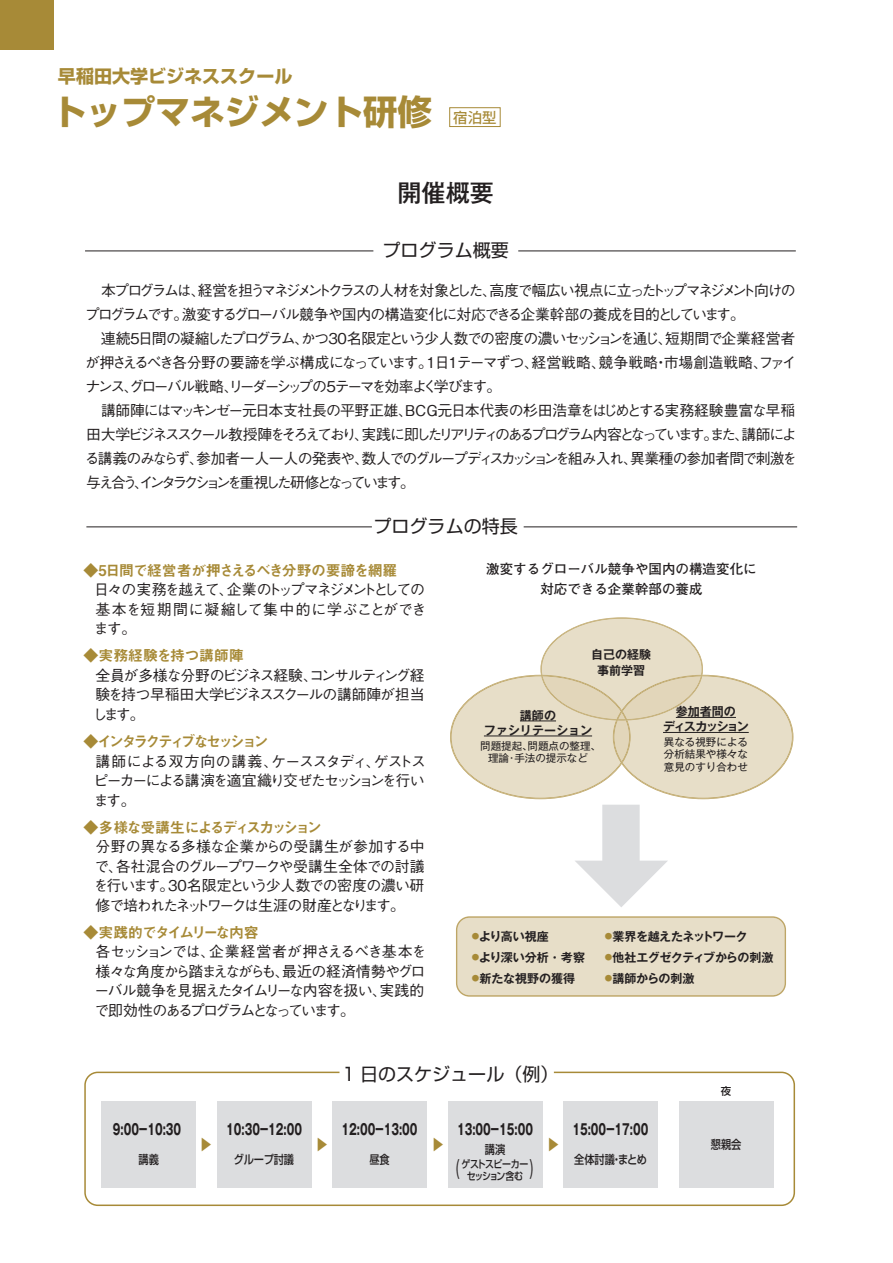
<style>
.page{position:relative;width:893px;height:1263px;background:#fff}
.page>*{position:absolute;margin:0;border:0;box-sizing:border-box;transform-origin:0 0}
.t1{font:700 34.5px "Shin Go Pro";color:#a78a37}
.t2{font:500 24px "Gothic MB101 Pro";color:#231f20}
.t3{font:18px "Shin Go Pro";color:#231f20}
.t4{font:700 18px "Shin Go Pro";color:#a78a37}
.t5{font:500 15px "Shin Go Pro";color:#a78a37}
.t6{font:500 14.85px/19.5px "Gothic BBB Pro";letter-spacing:-.115em;color:#231f20;text-align:justify}
.t7{font:700 14.85px "Gothic MB101 Pro";color:#231f20;scale:.68 1}
.t8{font:14.85px "Midashi Go Pro MB31";letter-spacing:-.065em;color:#a78a37}
.t9{font:14.85px "Midashi Go Pro MB31";letter-spacing:-.135em;color:#a78a37}
.t10{font:14.85px "Midashi Go Pro MB31";letter-spacing:-.185em;color:#a78a37}
.t11{font:14.85px "Midashi Go Pro MB31";letter-spacing:-.16em;color:#a78a37}
.t12{font:14.85px "Midashi Go Pro MB31";color:#a78a37}
.t13{font:500 14.4px "Koz Go Pro";color:#a78a37}
.t14{font:700 13.5px/19.5px "Futo Go B101 Pro";color:#231f20;text-align:center}
.t15{font:700 12px/16.5px "Gothic MB101 Pro De";color:#231f20;text-align:center}
.t16{font:500 12px "Shin Go Pro";color:#231f20;scale:.85 1}
.t17{font:700 12px "Gothic MB101 Pro De";letter-spacing:-.045em;color:#231f20}
.t18{font:700 12px/15px "Gothic MB101 Pro De";letter-spacing:-.095em;color:#231f20;text-align:center}
.t19{font:700 12px "Gothic MB101 Pro De";letter-spacing:-.035em;color:#231f20}
.t20{font:10.5px/12px "Gothic MB101 Pro";color:#231f20;text-align:center}
.t21{font:500 10.5px/12px "Shin Go Pro";letter-spacing:-.065em;color:#231f20;scale:.85 1}
.t22{font:500 10.5px "Shin Go Pro";letter-spacing:-.065em;color:#231f20}
.s1{font-family:"Gothic BBB Pro";font-weight:500;font-size:7.5px;color:#a78a37}
</style>
<div class="page">
<div style="left:84px;top:1071px;width:711px;height:135px;border:2px solid #a78a37;border-radius:13px"></div>
<div style="left:339px;top:1059px;width:215px;height:30px;background:#fff;border-radius:13px"></div>
<hr style="left:85px;top:251px;width:288px;height:1px;background:#231f20">
<hr style="left:518px;top:251px;width:278px;height:1px;background:#231f20">
<hr style="left:86px;top:527px;width:286px;height:1px;background:#231f20">
<hr style="left:524px;top:527px;width:273px;height:1px;background:#231f20">
<div style="left:101px;top:1101px;width:95px;height:86px;background:#dcdddf"></div>
<div style="left:217px;top:1101px;width:94px;height:86px;background:#dcdddf"></div>
<div style="left:332px;top:1101px;width:95px;height:86px;background:#dcdddf"></div>
<div style="left:563px;top:1101px;width:95px;height:86px;background:#dcdddf"></div>
<div style="left:679px;top:1101px;width:94px;height:86px;background:#dcdddf"></div>
<div style="left:448px;top:1101px;width:94px;height:86px;background:#dcdddf"></div>
<div style="left:0;top:0;width:53px;height:50px;background:#a78a37"></div>
<svg style="left:450px;top:617px;width:343px;height:182px"></svg>
<hr style="left:520px;top:721px;width:36px;height:1px;background:#231f20">
<hr style="left:484px;top:736px;width:108px;height:1px;background:#231f20">
<hr style="left:676px;top:717px;width:60px;height:1px;background:#231f20">
<hr style="left:663px;top:732px;width:86px;height:1px;background:#231f20">
<svg style="left:575px;top:805px;width:93px;height:102px"></svg>
<div style="left:456px;top:916px;width:330px;height:81px;background:#e7dec8"></div>
<div style="left:449px;top:107px;width:51px;height:20px;border:1px solid #a78a37"></div>
<p class="t4" style="left:58px;top:62px;width:236px">早稲田大学ビジネススクール</p>
<h1 class="t1" style="left:52px;top:85px;width:382px">トップマネジメント研修</h1>
<p class="t13" style="left:453px;top:108px;width:45px">宿泊型</p>
<h2 class="t2" style="left:398px;top:173px;width:98px">開催概要</h2>
<p class="t3" style="left:383px;top:235px;width:128px">プログラム概要</p>
<p class="t6" style="left:85px;top:276px;width:713px;line-height:24px;text-align:left">　本プログラムは、経営を担うマネジメントクラスの人材を対象とした、高度で幅広い視点に立ったトップマネジメント向けのプログラムです。激変するグローバル競争や国内の構造変化に対応できる企業幹部の養成を目的としています。<br>　連続５日間の凝縮したプログラム、かつ30名限定という少人数での密度の濃いセッションを通じ、短期間で企業経営者が押さえるべき各分野の要諦を学ぶ構成になっています。1日1テーマずつ、経営戦略、競争戦略・市場創造戦略、ファイナンス、グローバル戦略、リーダーシップの5テーマを効率よく学びます。</p>
<p class="t6" style="left:85px;top:396px;width:714px;line-height:24px;text-indent:16px">講師陣にはマッキンゼー元日本支社長の平野正雄、BCG元日本代表の杉田浩章をはじめとする実務経験豊富な早稲田大学ビジネススクール教授陣をそろえており、実践に即したリアリティのあるプログラム内容となっています。また、講師による講義のみならず、参加者一人一人の発表や、数人でのグループディスカッションを組み入れ、異業種の参加者間で刺激を与え合う、インタラクションを重視した研修となっています。</p>
<p class="t3" style="left:374px;top:512px;width:146px">プログラムの特長</p>
<p class="t8" style="left:84px;top:558px;width:315px">◆5日間で経営者が押さえるべき分野の要諦を網羅</p>
<p class="t6" style="left:94px;top:578px;width:334px">日々の実務を越えて、企業のトップマネジメントとしての基本を短期間に凝縮して集中的に学ぶことができます。</p>
<p class="t12" style="left:84px;top:644px;width:162px">◆実務経験を持つ講師陣</p>
<p class="t6" style="left:92px;top:664px;width:334px">全員が多様な分野のビジネス経験、コンサルティング経験を持つ早稲田大学ビジネススクールの講師陣が担当します。</p>
<p class="t10" style="left:84px;top:729px;width:187px">◆インタラクティブなセッション</p>
<p class="t6" style="left:94px;top:749px;width:334px">講師による双方向の講義、ケーススタディ、ゲストスピーカーによる講演を適宜織り交ぜたセッションを行います。</p>
<p class="t9" style="left:84px;top:815px;width:240px">◆多様な受講生によるディスカッション</p>
<p class="t6" style="left:93px;top:835px;width:333px">分野の異なる多様な企業からの受講生が参加する中で、各社混合のグループワークや受講生全体での討議を行います。30名限定という少人数での密度の濃い研修で培われたネットワークは生涯の財産となります。</p>
<p class="t11" style="left:84px;top:920px;width:177px">◆実践的でタイムリーな内容</p>
<p class="t6" style="left:94px;top:940px;width:333px;text-align:left">各セッションでは、企業経営者が押さえるべき基本を様々な角度から踏まえながらも、最近の経済情勢やグローバル競争を見据えたタイムリーな内容を扱い、実践的で即効性のあるプログラムとなっています。</p>
<p class="t14" style="left:486px;top:557px;width:272px">激変するグローバル競争や国内の構造変化に対応できる企業幹部の養成</p>
<p class="t15" style="left:591px;top:644px;width:62px">自己の経験事前学習</p>
<p class="t15" style="left:484px;top:706px;width:110px;line-height:15px">講師の<br>ファシリテーション</p>
<p class="t20" style="left:480px;top:738px;width:122px">問題提起、問題点の整理、理論・手法の提示など</p>
<p class="t18" style="left:663px;top:703px;width:87px">参加者間の<br>ディスカッション</p>
<p class="t20" style="left:664px;top:735px;width:86px;text-align:justify">異なる視野による分析結果や様々な意見のすり合わせ</p>
<p class="t15" style="left:472px;top:926px;width:78px"><span class="s1">●</span>より高い視座</p>
<p class="t15" style="left:472px;top:948px;width:115px"><span class="s1">●</span>より深い分析・考察</p>
<p class="t15" style="left:472px;top:969px;width:105px"><span class="s1">●</span>新たな視野の獲得</p>
<p class="t19" style="left:605px;top:926px;width:144px"><span class="s1">●</span>業界を越えたネットワーク</p>
<p class="t17" style="left:605px;top:947px;width:170px"><span class="s1">●</span>他社エグゼクティブからの刺激</p>
<p class="t15" style="left:605px;top:969px;width:91px"><span class="s1">●</span>講師からの刺激</p>
<p class="t7" style="left:113px;top:1117px;width:102px">9:00－10:30</p>
<p class="t16" style="left:139px;top:1149px;width:25px">講義</p>
<p class="t3" style="left:342px;top:1059px;width:218px">1 日のスケジュール（例）</p>
<p class="t7" style="left:226px;top:1117px;width:113px">10:30－12:00</p>
<p class="t16" style="left:234px;top:1149px;width:72px">グループ討議</p>
<p class="t7" style="left:342px;top:1117px;width:113px">12:00－13:00</p>
<p class="t16" style="left:369px;top:1149px;width:25px">昼食</p>
<p class="t5" style="left:218px;top:1136px;width:17px;rotate:90deg">▲</p>
<p class="t5" style="left:334px;top:1136px;width:17px;rotate:90deg">▲</p>
<p class="t5" style="left:450px;top:1136px;width:17px;rotate:90deg">▲</p>
<p class="t7" style="left:457px;top:1117px;width:113px">13:00－15:00</p>
<p class="t16" style="left:485px;top:1140px;width:25px">講演</p>
<p class="t21" style="left:455px;top:1156px;width:88px;text-indent:6px">ゲストスピーカー<sup>(</sup> セッション含む</p>
<p class="t5" style="left:565px;top:1136px;width:17px;rotate:90deg">▲</p>
<p class="t7" style="left:572px;top:1117px;width:113px">15:00－17:00</p>
<p class="t16" style="left:574px;top:1149px;width:87px">全体討議・まとめ</p>
<p class="t22" style="left:721px;top:1082px;width:12px">夜</p>
<p class="t16" style="left:711px;top:1135px;width:37px">懇親会</p>
</div>
